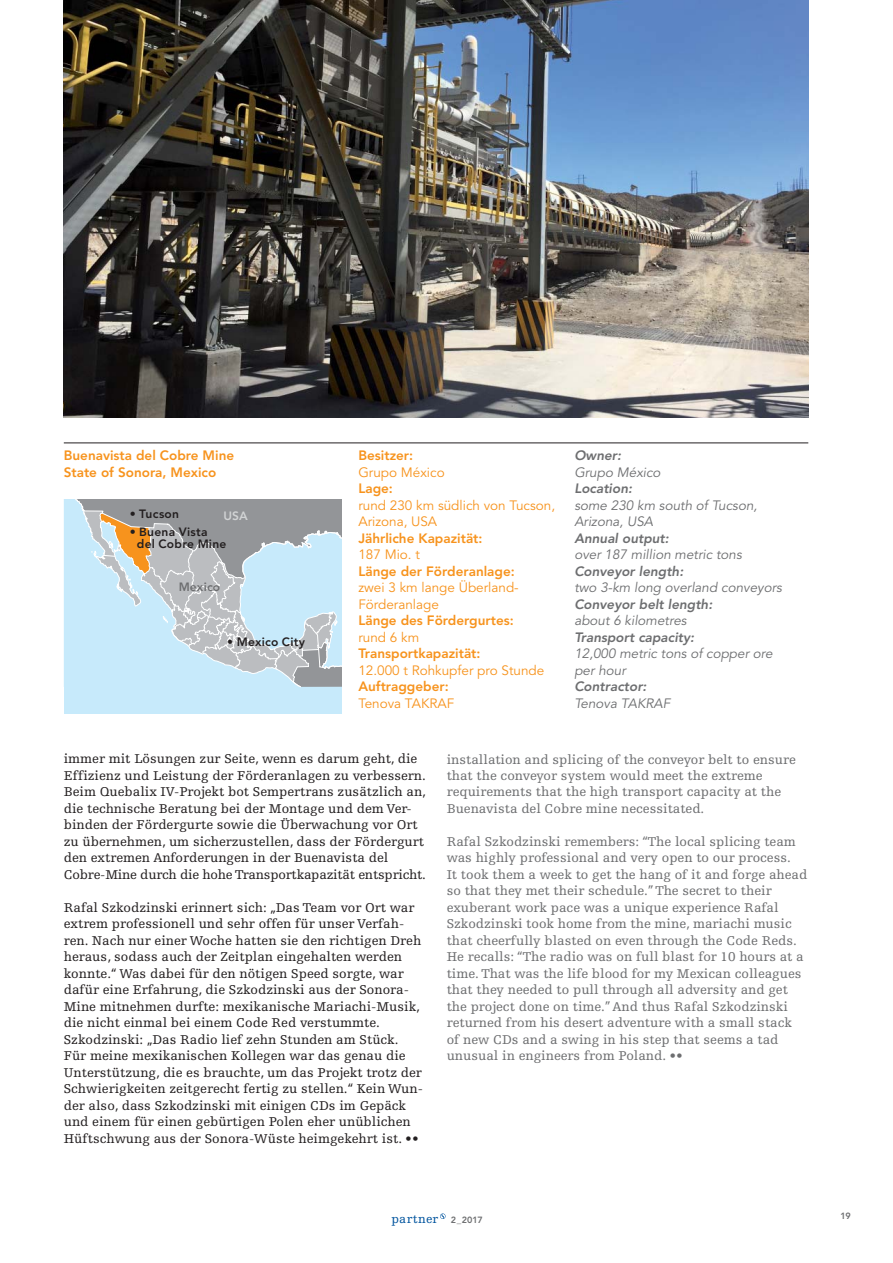
<style>
.page{position:relative;width:893px;height:1263px;background:#fff}
.page>*{position:absolute;margin:0;border:0;box-sizing:border-box;transform-origin:0 0}
.t1{font:13.5px/16.5px "Egyptienne F";color:#231f20}
.t2{font:13.5px/16.5px "Egyptienne F";color:#6d6e70}
.t3{font:italic 13.5px/16.5px "Avenir";color:#6d6e70}
.t4{font:800 13.5px/16.5px "Avenir";color:#f7931d}
.t5{font:13.5px/16.5px "Avenir";color:#f7931d}
.t6{font:italic 800 13.5px "Avenir";color:#6d6e70}
.t7{font:12.6px "Egyptienne F";letter-spacing:.025em;color:#00549e}
.t8{font:800 12px/12px "Avenir";letter-spacing:.02em;color:#231f20}
.t9{font:800 12px "Avenir";letter-spacing:.015em;color:#6d6e70}
.t10{font:800 12px "Avenir";color:#d1d3d4}
.t11{font:800 9px "Avenir";color:#6d6e70}
.s1{font-family:"Avenir";font-weight:800;font-size:9px;color:#6d6e70}
</style>
<div class="page">
<svg style="left:440px;top:1214px;width:5px;height:5px"></svg>
<img style="left:64px;top:0;width:744px;height:417px">
<hr style="left:64px;top:443px;width:744px;height:1px;background:#231f20">
<div style="left:64px;top:500px;width:277px;height:214px;background:#c7eafb"></div>
<svg style="left:76px;top:500px;width:265px;height:187px"></svg>
<p class="t4" style="left:64px;top:448px;width:172px">Buenavista del Cobre Mine<br>State of Sonora, Mexico</p>
<p class="t8" style="left:130px;top:509px;width:51px">• Tucson</p>
<p class="t10" style="left:223px;top:510px;width:26px">USA</p>
<p class="t8" style="left:137px;top:526px;width:91px;text-indent:-7px">• Buena Vista del Cobre Mine</p>
<p class="t9" style="left:179px;top:581px;width:43px">Mexico</p>
<p class="t8" style="left:227px;top:636px;width:79px">• Mexico City</p>
<p class="t4" style="left:358px;top:448px;width:56px">Besitzer:</p>
<p class="t5" style="left:358px;top:465px;width:88px">Grupo México</p>
<p class="t4" style="left:358px;top:481px;width:36px">Lage:</p>
<p class="t5" style="left:358px;top:498px;width:198px">rund 230 km südlich von Tucson,<br>Arizona, USA</p>
<p class="t4" style="left:358px;top:530px;width:126px">Jährliche Kapazität:</p>
<p class="t5" style="left:358px;top:547px;width:63px">187 Mio. t</p>
<p class="t4" style="left:358px;top:563px;width:158px">Länge der Förderanlage:</p>
<p class="t5" style="left:358px;top:580px;width:162px">zwei 3 km lange Überland-<br>Förderanlage</p>
<p class="t4" style="left:358px;top:613px;width:157px">Länge des Fördergurtes:</p>
<p class="t5" style="left:358px;top:630px;width:62px">rund 6 km</p>
<p class="t4" style="left:358px;top:646px;width:124px">Transportkapazität:</p>
<p class="t5" style="left:358px;top:663px;width:187px">12.000 t Rohkupfer pro Stunde</p>
<p class="t4" style="left:358px;top:679px;width:92px">Auftraggeber:</p>
<p class="t5" style="left:358px;top:696px;width:97px">Tenova TAKRAF</p>
<p class="t6" style="left:574px;top:449px;width:48px">Owner:</p>
<p class="t3" style="left:574px;top:465px;width:88px">Grupo México</p>
<p class="t6" style="left:574px;top:482px;width:59px">Location:</p>
<p class="t3" style="left:574px;top:498px;width:184px">some 230 km south of Tucson,<br>Arizona, USA</p>
<p class="t6" style="left:574px;top:532px;width:96px">Annual output:</p>
<p class="t3" style="left:574px;top:547px;width:169px">over 187 million metric tons</p>
<p class="t6" style="left:574px;top:565px;width:110px">Conveyor length:</p>
<p class="t3" style="left:574px;top:580px;width:209px">two 3-km long overland conveyors</p>
<p class="t6" style="left:574px;top:598px;width:139px">Conveyor belt length:</p>
<p class="t3" style="left:574px;top:613px;width:114px">about 6 kilometres</p>
<p class="t6" style="left:574px;top:631px;width:121px">Transport capacity:</p>
<p class="t3" style="left:574px;top:646px;width:200px">12,000 metric tons of copper ore per hour</p>
<p class="t6" style="left:574px;top:680px;width:74px">Contractor:</p>
<p class="t3" style="left:574px;top:696px;width:97px">Tenova TAKRAF</p>
<p class="t1" style="left:64px;top:752px;width:364px">immer mit Lösungen zur Seite, wenn es darum geht, die Effizienz und Leistung der Förderanlagen zu verbessern.<br>Beim Quebalix IV-Projekt bot Sempertrans zusätzlich an, die technische Beratung bei der Montage und dem Ver&shy;binden der Fördergurte sowie die Überwachung vor Ort zu übernehmen, um sicherzustellen, dass der Fördergurt den extremen Anforderungen in der Buenavista del Cobre-Mine durch die hohe Transportkapazität entspricht.</p>
<p class="t1" style="left:64px;top:900px;width:360px">Rafal Szkodzinski erinnert sich: „Das Team vor Ort war extrem professionell und sehr offen für unser Verfah&shy;ren. Nach nur einer Woche hatten sie den richtigen Dreh heraus, sodass auch der Zeitplan eingehalten werden konnte.“ Was dabei für den nötigen Speed sorgte, war dafür eine Erfahrung, die Szkodzinski aus der Sonora-Mine mitnehmen durfte: mexikanische Mariachi-Musik, die nicht einmal bei einem Code Red verstummte.<br>Szkodzinski: „Das Radio lief zehn Stunden am Stück.<br>Für meine mexikanischen Kollegen war das genau die Unterstützung, die es brauchte, um das Projekt trotz der Schwierigkeiten zeitgerecht fertig zu stellen.“ Kein Wun&shy;der also, dass Szkodzinski mit einigen CDs im Gepäck und einem für einen gebürtigen Polen eher unüblichen Hüftschwung aus der Sonora-Wüste heimgekehrt ist. ••</p>
<p class="t2" style="left:446px;top:752px;width:351px">installation and splicing of the conveyor belt to ensure that the conveyor system would meet the extreme requirements that the high transport capacity at the Buenavista del Cobre mine necessitated.</p>
<p class="t2" style="left:446px;top:834px;width:362px">Rafal Szkodzinski remembers: “The local splicing team was highly professional and very open to our process.<br>It took them a week to get the hang of it and forge ahead so that they met their schedule.” The secret to their exuberant work pace was a unique experience Rafal Szkodzinski took home from the mine, mariachi music that cheerfully blasted on even through the Code Reds.<br>He recalls: “The radio was on full blast for 10 hours at a time. That was the life blood for my Mexican colleagues that they needed to pull through all adversity and get the project done on time.” And thus Rafal Szkodzinski returned from his desert adventure with a small stack of new CDs and a swing in his step that seems a tad unusual in engineers from Poland. ••</p>
<p class="t7" style="left:391px;top:1213px;width:93px">partner <span class="s1">2_2017</span></p>
<p class="t11" style="left:840px;top:1211px;width:12px">19</p>
</div>
